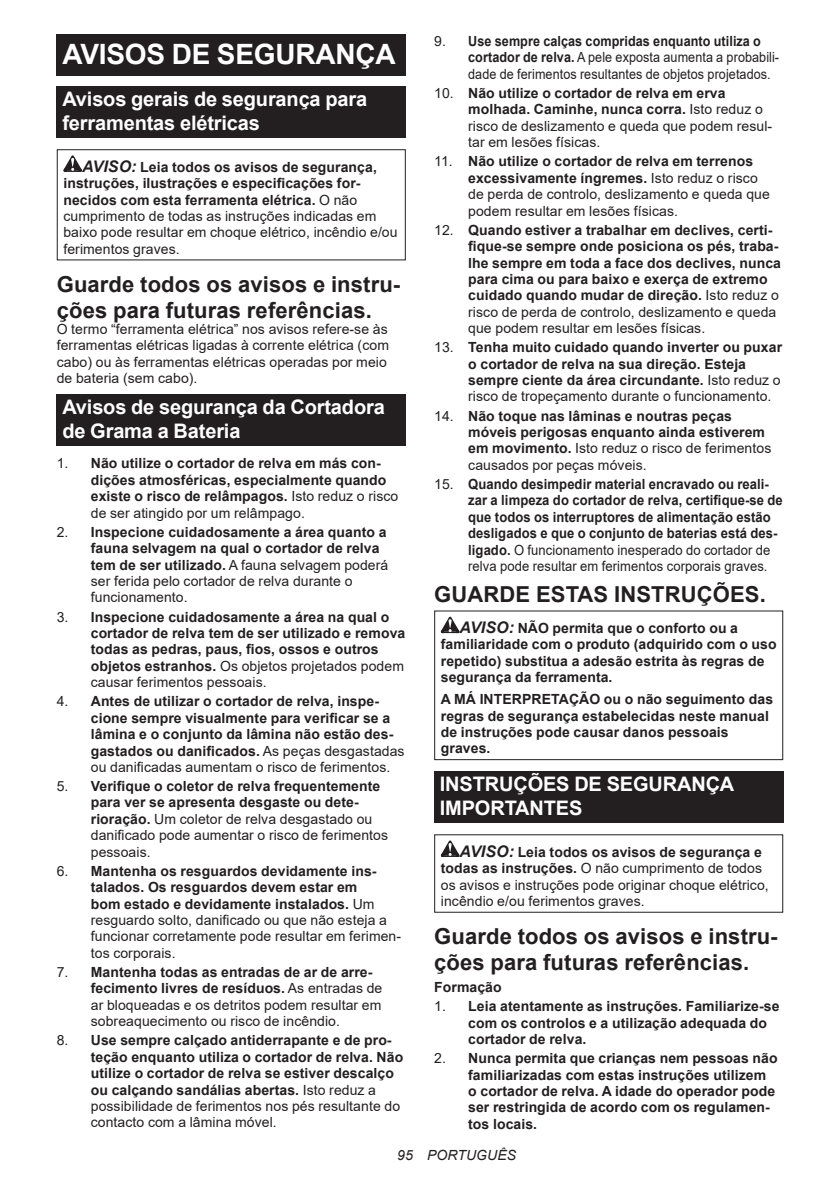
<style>
.page{position:relative;width:840px;height:1191px;background:#fff}
.page>*{position:absolute;margin:0;border:0;box-sizing:border-box;transform-origin:0 0}
.t1{font:700 28px "Arial";letter-spacing:-.01em;color:#fff}
.t2{font:700 22px/25.8px "Arial";letter-spacing:.005em;color:#231f20}
.t3{font:700 20px/23.4px "Arial";letter-spacing:-.01em;color:#fff}
.t4{font:700 14px/16.4px "Arial";letter-spacing:.005em;color:#231f20}
.t5{font:14px/16.4px "Arial";letter-spacing:.005em;color:#231f20}
.t6{font:700 14px/16.4px "Arial";letter-spacing:.005em;color:#231f20;scale:.93 1}
.t7{font:italic 14px "Arial";letter-spacing:.005em;color:#231f20}
.s1{font-weight:700;font-style:italic;font-size:16px}
.s2{font-weight:700}
.s3{font-weight:400}
.s4{font-style:italic;font-size:16px}
</style>
<div class="page">
<div style="left:57px;top:34px;width:348px;height:41px;background:#231f20"></div>
<div style="left:57px;top:86px;width:348px;height:52px;background:#231f20"></div>
<svg style="left:63px;top:155px;width:19px;height:17px"></svg>
<div style="left:57px;top:149px;width:348px;height:111px;border:1px solid #231f20"></div>
<div style="left:57px;top:394px;width:348px;height:52px;background:#231f20"></div>
<svg style="left:440px;top:616px;width:19px;height:17px"></svg>
<div style="left:434px;top:610px;width:348px;height:150px;border:1px solid #231f20"></div>
<div style="left:434px;top:771px;width:348px;height:52px;background:#231f20"></div>
<svg style="left:440px;top:840px;width:19px;height:17px"></svg>
<h1 class="t1" style="left:62px;top:43px;width:334px">AVISOS DE SEGURANÇA</h1>
<h3 class="t3" style="left:62px;top:88px;width:306px">Avisos gerais de segurança para ferramentas elétricas</h3>
<p class="t5" style="left:63px;top:160px;width:335px;text-indent:19px"><span class="s1">AVISO:</span> <span class="s2">Leia todos os avisos de segurança, instruções, ilustrações e especificações for&shy;necidos com esta ferramenta elétrica.</span> O não cumprimento de todas as instruções indicadas em baixo pode resultar em choque elétrico, incêndio e/ou ferimentos graves.</p>
<h2 class="t2" style="left:57px;top:273px;width:345px">Guarde todos os avisos e instru&shy;ções para futuras referências.</h2>
<p class="t5" style="left:57px;top:322px;width:333px">O termo “ferramenta elétrica” nos avisos refere-se às ferramentas elétricas ligadas à corrente elétrica (com cabo) ou às ferramentas elétricas operadas por meio de bateria (sem cabo).</p>
<h3 class="t3" style="left:62px;top:396px;width:324px">Avisos de segurança da Cortadora de Grama a Bateria</h3>
<p class="t4" style="left:91px;top:456px;width:309px;text-indent:-34px"><span class="s3">1.</span> Não utilize o cortador de relva em más con&shy;dições atmosféricas, especialmente quando existe o risco de relâmpagos. <span class="s3">Isto reduz o risco de ser atingido por um relâmpago.</span></p>
<p class="t4" style="left:91px;top:525px;width:299px;text-indent:-34px"><span class="s3">2.</span> Inspecione cuidadosamente a área quanto a fauna selvagem na qual o cortador de relva tem de ser utilizado. <span class="s3">A fauna selvagem poderá ser ferida pelo cortador de relva durante o funcionamento.</span></p>
<p class="t4" style="left:91px;top:609px;width:316px;text-indent:-34px"><span class="s3">3.</span> Inspecione cuidadosamente a área na qual o cortador de relva tem de ser utilizado e remova todas as pedras, paus, fios, ossos e outros objetos estranhos. <span class="s3">Os objetos projetados podem causar ferimentos pessoais.</span></p>
<p class="t4" style="left:91px;top:694px;width:315px;text-indent:-34px"><span class="s3">4.</span> Antes de utilizar o cortador de relva, inspe&shy;cione sempre visualmente para verificar se a lâmina e o conjunto da lâmina não estão des&shy;gastados ou danificados. <span class="s3">As peças desgastadas ou danificadas aumentam o risco de ferimentos.</span></p>
<p class="t4" style="left:91px;top:778px;width:298px;text-indent:-34px"><span class="s3">5.</span> Verifique o coletor de relva frequentemente para ver se apresenta desgaste ou dete&shy;rioração. <span class="s3">Um coletor de relva desgastado ou danificado pode aumentar o risco de ferimentos pessoais.</span></p>
<p class="t5" style="left:91px;top:864px;width:312px;text-indent:-34px">6. <span class="s2">Mantenha os resguardos devidamente ins&shy;talados. Os resguardos devem estar em<br>bom estado e devidamente instalados.</span> Um resguardo solto, danificado ou que não esteja a funcionar corretamente pode resultar em ferimen&shy;tos corporais.</p>
<p class="t5" style="left:91px;top:965px;width:293px;text-indent:-34px">7. <span class="s2">Mantenha todas as entradas de ar de arre&shy;fecimento livres de resíduos.</span> As entradas de ar bloqueadas e os detritos podem resultar em sobreaquecimento ou risco de incêndio.</p>
<p class="t4" style="left:91px;top:1032px;width:314px;text-indent:-34px"><span class="s3">8.</span> Use sempre calçado antiderrapante e de pro&shy;teção enquanto utiliza o cortador de relva. Não utilize o cortador de relva se estiver descalço ou calçando sandálias abertas. <span class="s3">Isto reduz a possibilidade de ferimentos nos pés resultante do contacto com a lâmina móvel.</span></p>
<p class="t5" style="left:468px;top:34px;width:312px;text-indent:-34px">9. <span class="s2">Use sempre calças compridas enquanto utiliza o cortador de relva.</span> A pele exposta aumenta a probabili&shy;dade de ferimentos resultantes de objetos projetados.</p>
<p class="t5" style="left:468px;top:86px;width:305px;text-indent:-34px">10. <span class="s2">Não utilize o cortador de relva em erva molhada. Caminhe, nunca corra.</span> Isto reduz o risco de deslizamento e queda que podem resul&shy;tar em lesões físicas.</p>
<p class="t5" style="left:468px;top:154px;width:303px;text-indent:-34px">11. <span class="s2">Não utilize o cortador de relva em terrenos excessivamente íngremes.</span> Isto reduz o risco de perda de controlo, deslizamento e queda que podem resultar em lesões físicas.</p>
<p class="t4" style="left:468px;top:223px;width:314px;text-indent:-34px"><span class="s3">12.</span> Quando estiver a trabalhar em declives, certi&shy;fique-se sempre onde posiciona os pés, traba&shy;lhe sempre em toda a face dos declives, nunca para cima ou para baixo e exerça de extremo cuidado quando mudar de direção. <span class="s3">Isto reduz o risco de perda de controlo, deslizamento e queda que podem resultar em lesões físicas.</span></p>
<p class="t4" style="left:468px;top:340px;width:315px;text-indent:-34px"><span class="s3">13.</span> Tenha muito cuidado quando inverter ou puxar o cortador de relva na sua direção. Esteja sempre ciente da área circundante. <span class="s3">Isto reduz o risco de tropeçamento durante o funcionamento.</span></p>
<p class="t4" style="left:468px;top:408px;width:304px;text-indent:-34px"><span class="s3">14.</span> Não toque nas lâminas e noutras peças móveis perigosas enquanto ainda estiverem em movimento. <span class="s3">Isto reduz o risco de ferimentos causados por peças móveis.</span></p>
<p class="t6" style="left:468px;top:477px;width:339px;text-indent:-34px"><span class="s3">15.</span> Quando desimpedir material encravado ou reali&shy;zar a limpeza do cortador de relva, certifique-se de que todos os interruptores de alimentação estão desligados e que o conjunto de baterias está des&shy;ligado. <span class="s3">O funcionamento inesperado do cortador de relva pode resultar em ferimentos corporais graves.</span></p>
<h2 class="t2" style="left:434px;top:583px;width:333px">GUARDE ESTAS INSTRUÇÕES.</h2>
<p class="t4" style="left:440px;top:621px;width:337px;text-indent:19px"><span class="s4">AVISO:</span> NÃO permita que o conforto ou a familiaridade com o produto (adquirido com o uso repetido) substitua a adesão estrita às regras de segurança da ferramenta.</p>
<p class="t4" style="left:440px;top:692px;width:333px">A MÁ INTERPRETAÇÃO ou o não seguimento das regras de segurança estabelecidas neste manual de instruções pode causar danos pessoais graves.</p>
<h3 class="t3" style="left:439px;top:774px;width:296px">INSTRUÇÕES DE SEGURANÇA<br>IMPORTANTES</h3>
<p class="t5" style="left:440px;top:845px;width:329px;text-indent:19px"><span class="s1">AVISO:</span> <span class="s2">Leia todos os avisos de segurança e todas as instruções.</span> O não cumprimento de todos os avisos e instruções pode originar choque elétrico, incêndio e/ou ferimentos graves.</p>
<h2 class="t2" style="left:434px;top:925px;width:345px">Guarde todos os avisos e instru&shy;ções para futuras referências.</h2>
<p class="t4" style="left:434px;top:979px;width:69px">Formação</p>
<p class="t4" style="left:468px;top:998px;width:312px;text-indent:-34px"><span class="s3">1.</span> Leia atentamente as instruções. Familiarize-se com os controlos e a utilização adequada do cortador de relva.</p>
<p class="t4" style="left:468px;top:1050px;width:311px;text-indent:-34px"><span class="s3">2.</span> Nunca permita que crianças nem pessoas não familiarizadas com estas instruções utilizem o cortador de relva. A idade do operador pode ser restringida de acordo com os regulamen&shy;tos locais.</p>
<p class="t7" style="left:397px;top:1150px;width:120px">95 PORTUGUÊS</p>
</div>
